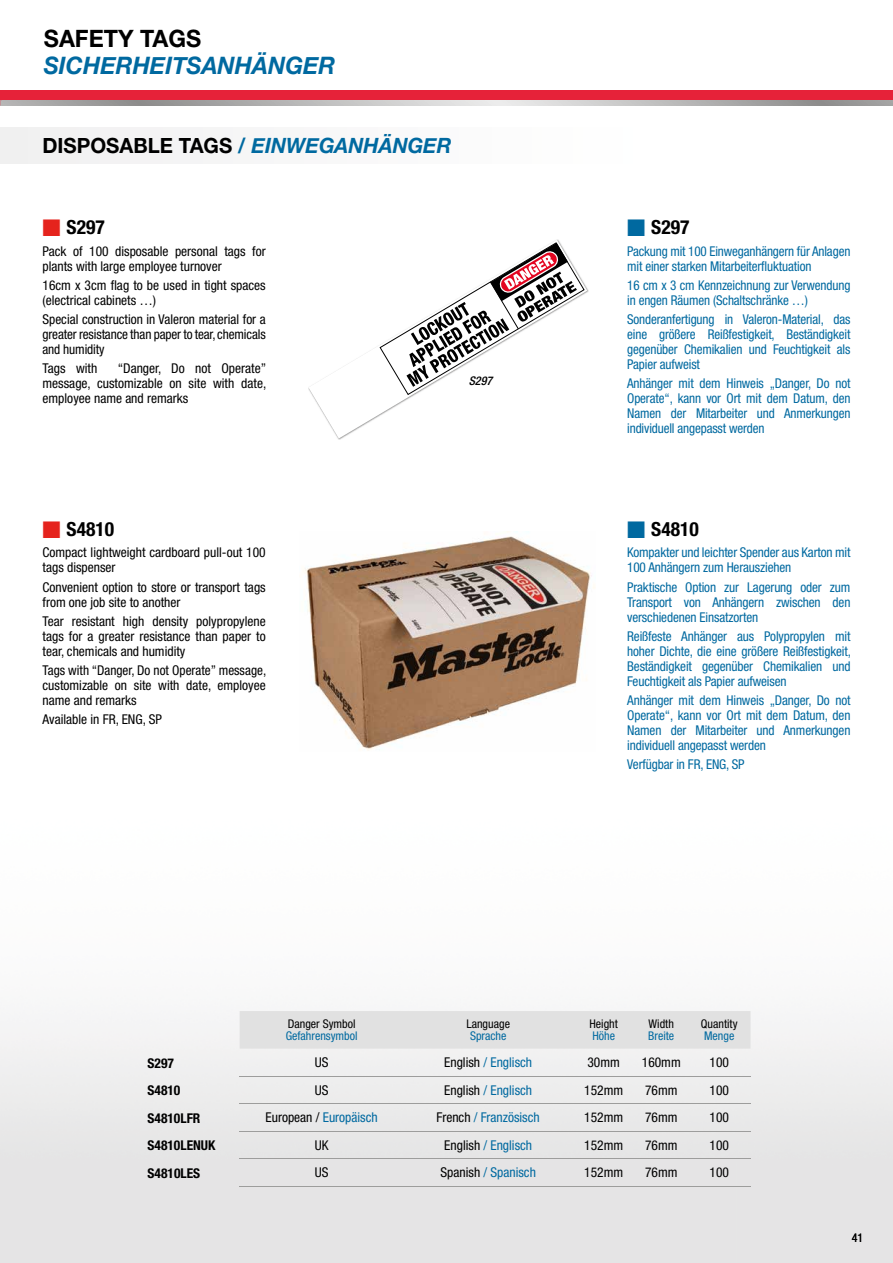
<style>
.page{position:relative;width:893px;height:1263px;background:#fff}
.page>*{position:absolute;margin:0;border:0;box-sizing:border-box;transform-origin:0 0}
.t1{font:italic 700 24px "Helvetica Neue";color:#0069a0}
.t2{font:700 24px "Helvetica Neue LT Std";color:#000}
.t3{font:italic 700 21px "Helvetica Neue";color:#0069a0}
.t4{font:700 condensed 19.5px "Helvetica Neue";color:#000}
.t5{font:condensed 13.5px/15px "Helvetica Neue";letter-spacing:-.01em;color:#0069a0;text-align:justify}
.t6{font:condensed 13.5px/15px "Helvetica Neue";color:#000}
.t7{font:condensed 13.5px "Helvetica Neue LT Std";color:#0069a0}
.t8{font:condensed 13.5px "Helvetica Neue LT Std";color:#000}
.t9{font:700 condensed 13.5px "Helvetica Neue";color:#000}
.t10{font:condensed 12px "Helvetica Neue LT Std";color:#000}
.t11{font:condensed 12px "Helvetica Neue LT Std";color:#0069a0}
.t12{font:italic 500 condensed 12px "Helvetica Neue";color:#000}
.s1{font-family:"Helvetica Neue LT Std";font-style:normal;color:#000}
.s2{color:#e5231d}
.s3{color:#0069a0}
.s4{color:#000}
</style>
<div class="page">
<div style="left:0;top:90px;width:893px;height:16px;background:#e62239"></div>
<svg style="left:1px;top:100px;width:892px;height:6px;background:#b6b6b5"></svg>
<div style="left:0;top:128px;width:646px;height:36px;background:#f8f7f8"></div>
<div style="left:240px;top:1011px;width:510px;height:38px;background:#e1e1e1"></div>
<hr style="left:573px;top:1076px;width:62px;height:1px;background:#9d9d9c">
<hr style="left:635px;top:1076px;width:53px;height:1px;background:#9d9d9c">
<hr style="left:688px;top:1076px;width:62px;height:1px;background:#9d9d9c">
<hr style="left:573px;top:1103px;width:62px;height:1px;background:#9d9d9c">
<hr style="left:635px;top:1103px;width:53px;height:1px;background:#9d9d9c">
<hr style="left:688px;top:1103px;width:62px;height:1px;background:#9d9d9c">
<hr style="left:573px;top:1131px;width:62px;height:1px;background:#9d9d9c">
<hr style="left:635px;top:1131px;width:53px;height:1px;background:#9d9d9c">
<hr style="left:688px;top:1131px;width:62px;height:1px;background:#9d9d9c">
<hr style="left:573px;top:1158px;width:62px;height:1px;background:#9d9d9c">
<hr style="left:635px;top:1158px;width:53px;height:1px;background:#9d9d9c">
<hr style="left:688px;top:1158px;width:62px;height:1px;background:#9d9d9c">
<hr style="left:573px;top:1186px;width:62px;height:1px;background:#9d9d9c">
<hr style="left:635px;top:1186px;width:53px;height:1px;background:#9d9d9c">
<hr style="left:688px;top:1186px;width:62px;height:1px;background:#9d9d9c">
<hr style="left:240px;top:1076px;width:164px;height:1px;background:#9d9d9c">
<hr style="left:240px;top:1103px;width:164px;height:1px;background:#9d9d9c">
<hr style="left:240px;top:1131px;width:164px;height:1px;background:#9d9d9c">
<hr style="left:240px;top:1158px;width:164px;height:1px;background:#9d9d9c">
<hr style="left:240px;top:1186px;width:164px;height:1px;background:#9d9d9c">
<hr style="left:404px;top:1076px;width:169px;height:1px;background:#9d9d9c">
<hr style="left:404px;top:1103px;width:169px;height:1px;background:#9d9d9c">
<hr style="left:404px;top:1131px;width:169px;height:1px;background:#9d9d9c">
<hr style="left:404px;top:1158px;width:169px;height:1px;background:#9d9d9c">
<hr style="left:404px;top:1186px;width:169px;height:1px;background:#9d9d9c">
<svg style="left:345px;top:242px;width:244px;height:195px"></svg>
<img style="left:304px;top:531px;width:291px;height:220px">
<h1 class="t2" style="left:44px;top:24px;width:159px">SAFETY TAGS</h1>
<h1 class="t1" style="left:44px;top:47px;width:293px">SICHERHEITSANHÄNGER</h1>
<h2 class="t3" style="left:43px;top:129px;width:410px"><span class="s1">DISPOSABLE TAGS</span> / EINWEGANHÄNGER</h2>
<h3 class="t4" style="left:43px;top:215px;width:64px"><span class="s2">■</span> S297</h3>
<p class="t6" style="left:43px;top:243px;width:225px">Pack of 100 disposable personal tags for plants with large employee turnover</p>
<p class="t6" style="left:43px;top:277px;width:225px">16cm x 3cm flag to be used in tight spaces (electrical cabinets …)</p>
<p class="t6" style="left:43px;top:312px;width:225px;text-align:justify">Special construction in Valeron material for a greater resistance than paper to tear, chemicals and humidity</p>
<p class="t6" style="left:43px;top:361px;width:56px">Tags with</p>
<p class="t6" style="left:43px;top:361px;width:225px;text-align:justify;text-indent:75px">“Danger, Do not Operate” message, customizable on site with date, employee name and remarks</p>
<p class="t12" style="left:469px;top:374px;width:25px">S297</p>
<h3 class="t4" style="left:43px;top:517px;width:73px"><span class="s2">■</span> S4810</h3>
<p class="t6" style="left:43px;top:545px;width:225px">Compact lightweight cardboard pull-out 100 tags dispenser</p>
<p class="t6" style="left:43px;top:579px;width:225px">Convenient option to store or transport tags from one job site to another</p>
<p class="t6" style="left:43px;top:614px;width:225px;text-align:justify">Tear resistant high density polypropylene tags for a greater resistance than paper to tear, chemicals and humidity</p>
<p class="t6" style="left:43px;top:663px;width:225px;text-align:justify">Tags with “Danger, Do not Operate” message, customizable on site with date, employee name and remarks</p>
<p class="t6" style="left:43px;top:712px;width:121px">Available in FR, ENG, SP</p>
<h3 class="t4" style="left:627px;top:215px;width:64px"><span class="s3">■</span> S297</h3>
<p class="t5" style="left:627px;top:243px;width:225px">Packung mit 100 Einweganhängern für Anlagen mit einer starken Mitarbeiterfluktuation</p>
<p class="t5" style="left:627px;top:277px;width:225px">16 cm x 3 cm Kennzeichnung zur Verwendung in engen Räumen (Schaltschränke …)</p>
<p class="t5" style="left:627px;top:312px;width:225px">Sonderanfertigung in Valeron-Material, das eine größere Reißfestigkeit, Beständigkeit gegenüber Chemikalien und Feuchtigkeit als Papier aufweist</p>
<p class="t5" style="left:627px;top:376px;width:225px">Anhänger mit dem Hinweis „Danger, Do not Operate“, kann vor Ort mit dem Datum, den Namen der Mitarbeiter und Anmerkungen individuell angepasst werden</p>
<h3 class="t4" style="left:627px;top:517px;width:73px"><span class="s3">■</span> S4810</h3>
<p class="t5" style="left:627px;top:545px;width:225px">Kompakter und leichter Spender aus Karton mit<br>100 Anhängern zum Herausziehen</p>
<p class="t5" style="left:627px;top:579px;width:225px">Praktische Option zur Lagerung oder zum Transport von Anhängern zwischen den verschiedenen Einsatzorten</p>
<p class="t5" style="left:627px;top:629px;width:225px">Reißfeste Anhänger aus Polypropylen mit hoher Dichte, die eine größere Reißfestigkeit, Beständigkeit gegenüber Chemikalien und Feuchtigkeit als Papier aufweisen</p>
<p class="t5" style="left:627px;top:693px;width:225px">Anhänger mit dem Hinweis „Danger, Do not Operate“, kann vor Ort mit dem Datum, den Namen der Mitarbeiter und Anmerkungen individuell angepasst werden</p>
<p class="t5" style="left:627px;top:757px;width:119px">Verfügbar in FR, ENG, SP</p>
<p class="t10" style="left:288px;top:1017px;width:69px">Danger Symbol</p>
<p class="t11" style="left:286px;top:1029px;width:73px">Gefahrensymbol</p>
<p class="t10" style="left:466px;top:1017px;width:45px">Language</p>
<p class="t11" style="left:470px;top:1029px;width:38px">Sprache</p>
<p class="t10" style="left:589px;top:1017px;width:30px">Height</p>
<p class="t11" style="left:592px;top:1029px;width:24px">Höhe</p>
<p class="t10" style="left:649px;top:1017px;width:27px">Width</p>
<p class="t11" style="left:648px;top:1029px;width:27px">Breite</p>
<p class="t10" style="left:701px;top:1017px;width:38px">Quantity</p>
<p class="t11" style="left:704px;top:1029px;width:32px">Menge</p>
<p class="t9" style="left:148px;top:1055px;width:28px">S297</p>
<p class="t8" style="left:315px;top:1054px;width:15px">US</p>
<p class="t7" style="left:444px;top:1054px;width:89px"><span class="s4">English</span> / Englisch</p>
<p class="t8" style="left:587px;top:1054px;width:34px">30mm</p>
<p class="t8" style="left:642px;top:1054px;width:40px">160mm</p>
<p class="t8" style="left:709px;top:1054px;width:21px">100</p>
<p class="t9" style="left:148px;top:1082px;width:34px">S4810</p>
<p class="t8" style="left:315px;top:1082px;width:15px">US</p>
<p class="t7" style="left:444px;top:1082px;width:89px"><span class="s4">English</span> / Englisch</p>
<p class="t8" style="left:584px;top:1082px;width:40px">152mm</p>
<p class="t8" style="left:645px;top:1082px;width:34px">76mm</p>
<p class="t8" style="left:709px;top:1082px;width:21px">100</p>
<p class="t9" style="left:148px;top:1109px;width:54px">S4810LFR</p>
<p class="t7" style="left:266px;top:1109px;width:114px"><span class="s4">European /</span> Europäisch</p>
<p class="t7" style="left:437px;top:1109px;width:105px"><span class="s4">French</span> / Französisch</p>
<p class="t8" style="left:584px;top:1109px;width:40px">152mm</p>
<p class="t8" style="left:645px;top:1109px;width:34px">76mm</p>
<p class="t8" style="left:709px;top:1109px;width:21px">100</p>
<p class="t9" style="left:148px;top:1137px;width:69px">S4810LENUK</p>
<p class="t8" style="left:315px;top:1137px;width:15px">UK</p>
<p class="t7" style="left:444px;top:1137px;width:89px"><span class="s4">English</span> / Englisch</p>
<p class="t8" style="left:584px;top:1137px;width:40px">152mm</p>
<p class="t8" style="left:645px;top:1137px;width:34px">76mm</p>
<p class="t8" style="left:710px;top:1137px;width:21px">100</p>
<p class="t9" style="left:148px;top:1164px;width:54px">S4810LES</p>
<p class="t8" style="left:315px;top:1164px;width:15px">US</p>
<p class="t7" style="left:440px;top:1164px;width:97px"><span class="s4">Spanish</span> / Spanisch</p>
<p class="t8" style="left:584px;top:1164px;width:40px">152mm</p>
<p class="t8" style="left:645px;top:1164px;width:34px">76mm</p>
<p class="t8" style="left:710px;top:1164px;width:21px">100</p>
<p class="t10" style="left:852px;top:1230px;width:13px">41</p>
</div>
